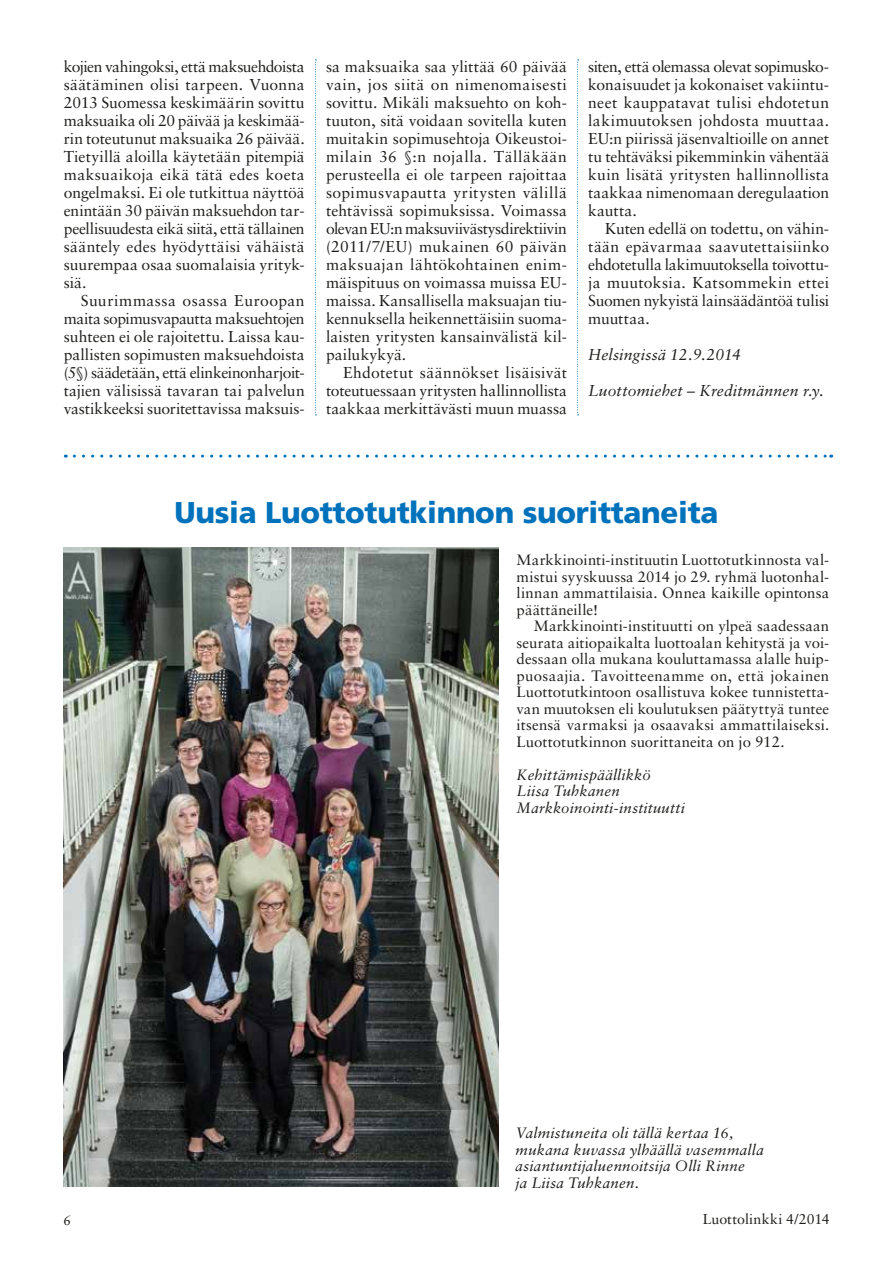
<style>
.page{position:relative;width:893px;height:1263px;background:#fff}
.page>*{position:absolute;margin:0;border:0;box-sizing:border-box;transform-origin:0 0}
.t1{font:900 30px "Frutiger LT Std";letter-spacing:-.01em;color:#0072bb}
.t2{font:15.75px/18px "Sabon LT Std";color:#1d1d1b;text-align:justify}
.t3{font:italic 15.75px "Sabon LT Std";letter-spacing:.01em;color:#1d1d1b}
.t4{font:15px/16.5px "Sabon LT Std";letter-spacing:.01em;color:#1d1d1b;text-align:justify}
.t5{font:italic 15px/16.5px "Sabon LT Std";letter-spacing:.015em;color:#1d1d1b}
.t6{font:14.25px "Sabon LT Std";letter-spacing:.005em;color:#1d1d1b}
.t7{font:13.5px "Sabon LT Std";color:#1d1d1b}
</style>
<div class="page">
<svg style="left:315px;top:60px;width:1px;height:355px"></svg>
<svg style="left:577px;top:60px;width:2px;height:355px"></svg>
<svg style="left:74px;top:455px;width:758px;height:3px"></svg>
<img style="left:64px;top:547px;width:435px;height:640px">
<p class="t2" style="left:64px;top:57px;width:242px">kojien vahingoksi, että maksuehdoista säätäminen olisi tarpeen. Vuonna 2013 Suomessa keskimäärin sovittu maksuaika oli 20 päivää ja keskimää&shy;rin toteutunut maksuaika 26 päivää.<br>Tietyillä aloilla käytetään pitempiä maksuaikoja eikä tätä edes koeta ongelmaksi. Ei ole tutkittua näyttöä enintään 30 päivän maksuehdon tar&shy;peellisuudesta eikä siitä, että tällainen sääntely edes hyödyttäisi vähäistä suurempaa osaa suomalaisia yrityk&shy;siä.</p>
<p class="t2" style="left:64px;top:291px;width:242px;text-indent:17px">Suurimmassa osassa Euroopan maita sopimusvapautta maksuehtojen suhteen ei ole rajoitettu. Laissa kau&shy;pallisten sopimusten maksuehdoista (5§) säädetään, että elinkeinonharjoit&shy;tajien välisissä tavaran tai palvelun vastikkeeksi suoritettavissa maksuis-</p>
<p class="t2" style="left:326px;top:57px;width:242px">sa maksuaika saa ylittää 60 päivää vain, jos siitä on nimenomaisesti sovittu. Mikäli maksuehto on koh&shy;tuuton, sitä voidaan sovitella kuten muitakin sopimusehtoja Oikeustoi&shy;milain 36 §:n nojalla. Tälläkään perusteella ei ole tarpeen rajoittaa sopimusvapautta yritysten välillä tehtävissä sopimuksissa. Voimassa olevan EU:n maksuviivästysdirektiivin (2011/7/EU) mukainen 60 päivän maksuajan lähtökohtainen enim&shy;mäispituus on voimassa muissa EU&shy;maissa. Kansallisella maksuajan tiu&shy;kennuksella heikennettäisiin suoma&shy;laisten yritysten kansainvälistä kil&shy;pailukykyä.</p>
<p class="t2" style="left:326px;top:363px;width:242px;text-indent:17px">Ehdotetut säännökset lisäisivät toteutuessaan yritysten hallinnollista taakkaa merkittävästi muun muassa</p>
<p class="t2" style="left:588px;top:57px;width:242px">siten, että olemassa olevat sopimusko&shy;konaisuudet ja kokonaiset vakiintu&shy;neet kauppatavat tulisi ehdotetun lakimuutoksen johdosta muuttaa.<br>EU:n piirissä jäsenvaltioille on annet tu tehtäväksi pikemminkin vähentää kuin lisätä yritysten hallinnollista taakkaa nimenomaan deregulaation kautta.</p>
<p class="t2" style="left:588px;top:219px;width:242px;text-indent:17px">Kuten edellä on todettu, on vähin&shy;tään epävarmaa saavutettaisiinko ehdotetulla lakimuutoksella toivottu&shy;ja muutoksia. Katsommekin ettei Suomen nykyistä lainsäädäntöä tulisi muuttaa.</p>
<p class="t3" style="left:588px;top:345px;width:154px">Helsingissä 12.9.2014</p>
<p class="t3" style="left:588px;top:381px;width:237px">Luottomiehet – Kreditmännen r.y.</p>
<h1 class="t1" style="left:174px;top:494px;width:545px">Uusia Luottotutkinnon suorittaneita</h1>
<p class="t4" style="left:517px;top:552px;width:314px">Markkinointi-instituutin Luottotutkinnosta val&shy;mistui syyskuussa 2014 jo 29. ryhmä luotonhal&shy;linnan ammattilaisia. Onnea kaikille opintonsa päättäneille!</p>
<p class="t4" style="left:517px;top:618px;width:314px;text-indent:17px">Markkinointi-instituutti on ylpeä saadessaan seurata aitiopaikalta luottoalan kehitystä ja voi&shy;dessaan olla mukana kouluttamassa alalle huip&shy;puosaajia. Tavoitteenamme on, että jokainen Luottotutkintoon osallistuva kokee tunnistetta&shy;van muutoksen eli koulutuksen päätyttyä tuntee itsensä varmaksi ja osaavaksi ammattilaiseksi.<br>Luottotutkinnon suorittaneita on jo 912.</p>
<p class="t5" style="left:517px;top:766px;width:170px">Kehittämispäällikkö<br>Liisa Tuhkanen<br>Markkoinointi-instituutti</p>
<p class="t5" style="left:516px;top:1125px;width:250px">Valmistuneita oli tällä kertaa 16, mukana kuvassa ylhäällä vasemmalla asiantuntijaluennoitsija Olli Rinne<br>ja Liisa Tuhkanen.</p>
<p class="t7" style="left:64px;top:1212px;width:9px">6</p>
<p class="t6" style="left:703px;top:1211px;width:128px">Luottolinkki 4/2014</p>
</div>
